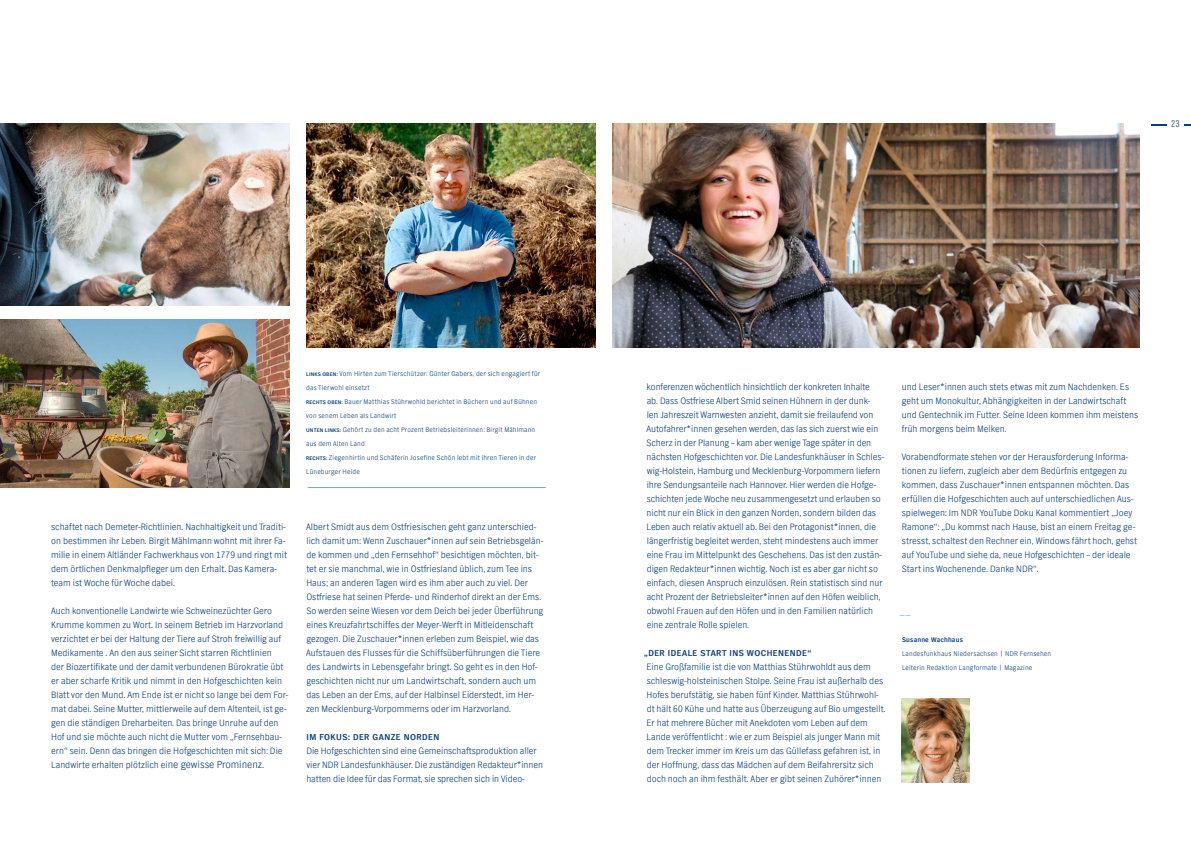
<style>
.page{position:relative;width:1191px;height:842px;background:#fff}
.page>*{position:absolute;margin:0;border:0;box-sizing:border-box;transform-origin:0 0}
.t1{font:300 10px "NDR Sans Cond";color:#0b3e7c}
.t2{font:300 9.5px/14px "NDR Sans";color:#0b3e7c}
.t3{font:300 9.5px "NDR Sans";color:#5f97ce}
.t4{font:700 9px "NDR Sans";letter-spacing:.05em;color:#0b3e7c}
.t5{font:300 7px/14px "NDR Sans";letter-spacing:.025em;color:#0b3e7c}
.t6{font:700 7px "NDR Sans";letter-spacing:.025em;color:#0b3e7c}
.s1{font-weight:700;font-size:5.5px}
.s2{font-size:10.5px}
</style>
<div class="page">
<svg style="left:1151px;top:124px;width:16px;height:2px"></svg>
<svg style="left:1184px;top:124px;width:7px;height:2px"></svg>
<img style="left:901px;top:698px;width:68px;height:84px">
<img style="left:612px;top:124px;width:528px;height:224px">
<img style="left:0;top:124px;width:289px;height:182px">
<img style="left:0;top:320px;width:289px;height:168px">
<img style="left:306px;top:124px;width:289px;height:224px">
<hr style="left:308px;top:487px;width:238px;height:1px;background:#6faac4">
<p class="t5" style="left:306px;top:366px;width:235px"><span class="s1">LINKS OBEN:</span> Vom Hirten zum Tierschützer: Günter Gabers, der sich engagiert für das Tierwohl einsetzt<br><span class="s1">RECHTS OBEN:</span> Bauer Matthias Stührwohld berichtet in Büchern und auf Bühnen von senem Leben als Landwirt<br><span class="s1">UNTEN LINKS:</span> Gehört zu den acht Prozent Betriebsleiterinnen: Birgit Mählmann aus dem Alten Land<br><span class="s1">RECHTS:</span> Ziegenhirtin und Schäferin Josefine Schön lebt mit ihren Tieren in der Lüneburger Heide</p>
<p class="t2" style="left:51px;top:519px;width:237px">schaftet nach Demeter-Richtlinien. Nachhaltigkeit und Traditi&shy;on bestimmen ihr Leben. Birgit Mählmann wohnt mit ihrer Fa&shy;milie in einem Altländer Fachwerkhaus von 1779 und ringt mit dem örtlichen Denkmalpfleger um den Erhalt. Das Kamera&shy;team ist Woche für Woche dabei.</p>
<p class="t2" style="left:51px;top:603px;width:239px">Auch konventionelle Landwirte wie Schweinezüchter Gero Krumme kommen zu Wort. In seinem Betrieb im Harzvorland verzichtet er bei der Haltung der Tiere auf Stroh freiwillig auf Medikamente . An den aus seiner Sicht starren Richtlinien<br>der Biozertifikate und der damit verbundenen Bürokratie übt er aber scharfe Kritik und nimmt in den Hofgeschichten kein Blatt vor den Mund. Am Ende ist er nicht so lange bei dem For&shy;mat dabei. Seine Mutter, mittlerweile auf dem Altenteil, ist ge&shy;gen die ständigen Dreharbeiten. Das bringe Unruhe auf den Hof und sie möchte auch nicht die Mutter vom „Fernsehbau&shy;ern“ sein. Denn das bringen die Hofgeschichten mit sich: Die Landwirte erhalten plötzlich ei<span class="s2">ne gewisse Prominenz.</span></p>
<p class="t2" style="left:306px;top:519px;width:239px">Albert Smidt aus dem Ostfriesischen geht ganz unterschied&shy;lich damit um: Wenn Zuschauer*innen auf sein Betriebsgelän&shy;de kommen und „den Fernsehhof“ besichtigen möchten, bit&shy;tet er sie manchmal, wie in Ostfriesland üblich, zum Tee ins Haus; an anderen Tagen wird es ihm aber auch zu viel. Der Ostfriese hat seinen Pferde- und Rinderhof direkt an der Ems.<br>So werden seine Wiesen vor dem Deich bei jeder Überführung eines Kreuzfahrtschiffes der Meyer-Werft in Mitleidenschaft gezogen. Die Zuschauer*innen erleben zum Beispiel, wie das Aufstauen des Flusses für die Schiffsüberführungen die Tiere des Landwirts in Lebensgefahr bringt. So geht es in den Hof&shy;geschichten nicht nur um Landwirtschaft, sondern auch um das Leben an der Ems, auf der Halbinsel Eiderstedt, im Her&shy;zen Mecklenburg-Vorpommerns oder im Harzvorland.</p>
<p class="t4" style="left:306px;top:731px;width:134px">IM FOKUS: DER GANZE NORDEN</p>
<p class="t2" style="left:306px;top:743px;width:238px">Die Hofgeschichten sind eine Gemeinschaftsproduktion aller vier NDR Landesfunkhäuser. Die zuständigen Redakteur*innen hatten die Idee für das Format, sie sprechen sich in Video-</p>
<p class="t1" style="left:1171px;top:118px;width:10px">23</p>
<p class="t2" style="left:646px;top:379px;width:239px">konferenzen wöchentlich hinsichtlich der konkreten Inhalte<br>ab. Dass Ostfriese Albert Smid seinen Hühnern in der dunk&shy;len Jahreszeit Warnwesten anzieht, damit sie freilaufend von Autofahrer*innen gesehen werden, das las sich zuerst wie ein Scherz in der Planung – kam aber wenige Tage später in den nächsten Hofgeschichten vor. Die Landesfunkhäuser in Schles&shy;wig-Holstein, Hamburg und Mecklenburg-Vorpommern liefern ihre Sendungsanteile nach Hannover. Hier werden die Hofge&shy;schichten jede Woche neu zusammengesetzt und erlauben so nicht nur ein Blick in den ganzen Norden, sondern bilden das Leben auch relativ aktuell ab. Bei den Protagonist*innen, die längerfristig begleitet werden, steht mindestens auch immer eine Frau im Mittelpunkt des Geschehens. Das ist den zustän&shy;digen Redakteur*innen wichtig. Noch ist es aber gar nicht so einfach, diesen Anspruch einzulösen. Rein statistisch sind nur acht Prozent der Betriebsleiter*innen auf den Höfen weiblich, obwohl Frauen auf den Höfen und in den Familien natürlich eine zentrale Rolle spielen.</p>
<p class="t4" style="left:644px;top:647px;width:169px">„DER IDEALE START INS WOCHENENDE“</p>
<p class="t2" style="left:646px;top:659px;width:240px">Eine Großfamilie ist die von Matthias Stührwohldt aus dem schleswig-holsteinischen Stolpe. Seine Frau ist außerhalb des Hofes berufstätig, sie haben fünf Kinder. Matthias Stührwohl&shy;dt hält 60 Kühe und hatte aus Überzeugung auf Bio umgestellt.<br>Er hat mehrere Bücher mit Anekdoten vom Leben auf dem Lande veröffentlicht : wie er zum Beispiel als junger Mann mit dem Trecker immer im Kreis um das Güllefass gefahren ist, in der Hoffnung, dass das Mädchen auf dem Beifahrersitz sich doch noch an ihm festhält. Aber er gibt seinen Zuhörer*innen</p>
<p class="t2" style="left:902px;top:379px;width:238px">und Leser*innen auch stets etwas mit zum Nachdenken. Es geht um Monokultur, Abhängigkeiten in der Landwirtschaft und Gentechnik im Futter. Seine Ideen kommen ihm meistens früh morgens beim Melken.</p>
<p class="t2" style="left:901px;top:449px;width:237px">Vorabendformate stehen vor der Herausforderung Informa&shy;tionen zu liefern, zugleich aber dem Bedürfnis entgegen zu kommen, dass Zuschauer*innen entspannen möchten. Das erfüllen die Hofgeschichten auch auf unterschiedlichen Aus&shy;spielwegen: Im NDR YouTube Doku Kanal kommentiert „Joey Ramone“: „Du kommst nach Hause, bist an einem Freitag ge&shy;stresst, schaltest den Rechner ein, Windows fährt hoch, gehst auf YouTube und siehe da, neue Hofgeschichten – der ideale Start ins Wochenende. Danke NDR“.</p>
<p class="t3" style="left:899px;top:605px;width:12px">__</p>
<p class="t6" style="left:902px;top:635px;width:62px">Susanne Wachhaus</p>
<p class="t5" style="left:902px;top:646px;width:151px">Landesfunkhaus Niedersachsen | NDR Fernsehen<br>Leiterin Redaktion Langformate | Magazine</p>
</div>
